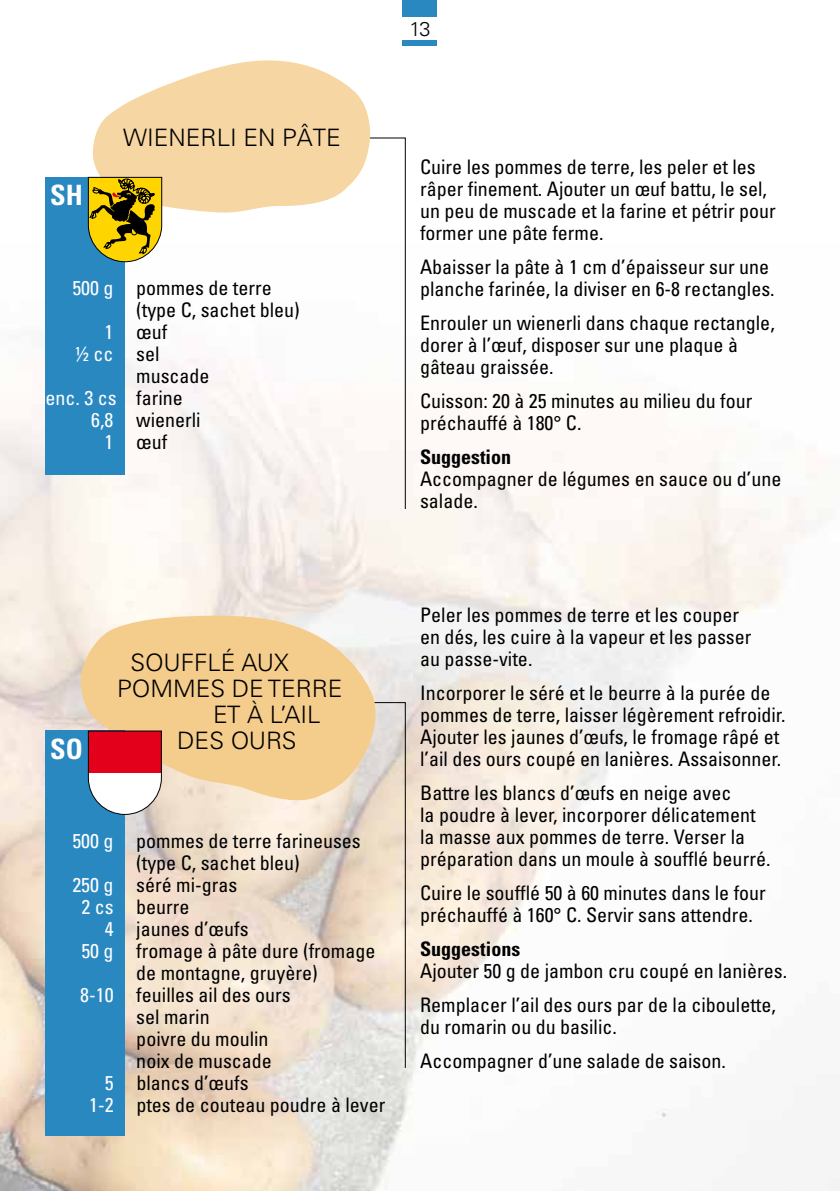
<style>
.page{position:relative;width:840px;height:1191px;background:#fff}
.page>*{position:absolute;margin:0;border:0;box-sizing:border-box;transform-origin:0 0}
.t1{font:700 condensed 28px "Univers";color:#fff}
.t2{font:300 24px "Univers";color:#000}
.t3{font:condensed 20px/22px "Univers";color:#000}
.t4{font:700 condensed 20px "Univers";color:#000}
.t5{font:condensed 20px "Univers";color:#fff}
.t6{font:300 20px "Univers";color:#000}
.s1{color:#fff}
.s2{color:#000}
</style>
<div class="page">
<div style="left:403px;top:0;width:34px;height:45px;background:#2a88c1"></div>
<div style="left:397px;top:17px;width:45px;height:23px;background:#fff"></div>
<img style="left:0;top:262px;width:839px;height:929px">
<svg style="left:291px;top:137px;width:115px;height:373px"></svg>
<svg style="left:291px;top:701px;width:115px;height:367px;background:#e5d8cb"></svg>
<svg style="left:92px;top:60px;width:279px;height:153px;fill:#f6d6a3"></svg>
<div style="left:45px;top:177px;width:80px;height:297px;background:#2a88c1"></div>
<svg style="left:87px;top:176px;width:75px;height:86px;background:#a69218"></svg>
<svg style="left:77px;top:615px;width:301px;height:189px;background:#f3d19c"></svg>
<div style="left:45px;top:730px;width:80px;height:405px;background:#2a88c1"></div>
<svg style="left:87px;top:730px;width:75px;height:85px"></svg>
<h1 class="t1" style="left:50px;top:178px;width:34px">SH</h1>
<p class="t2" style="left:123px;top:123px;width:219px">WIENERLI EN PÂTE</p>
<p class="t3" style="left:72px;top:276px;width:201px"><span class="s1">500 g</span> pommes de terre</p>
<p class="t3" style="left:136px;top:298px;width:165px">(type C, sachet bleu)</p>
<p class="t3" style="left:105px;top:320px;width:64px"><span class="s1">1</span> œuf</p>
<p class="t5" style="left:76px;top:341px;width:85px">½ cc <span class="s2">sel</span></p>
<p class="t3" style="left:136px;top:364px;width:75px">muscade</p>
<p class="t5" style="left:45px;top:385px;width:139px">enc. 3 cs <span class="s2">farine</span></p>
<p class="t3" style="left:91px;top:408px;width:111px"><span class="s1">6,8</span> wienerli</p>
<p class="t3" style="left:105px;top:430px;width:64px"><span class="s1">1</span> œuf</p>
<p class="t6" style="left:409px;top:16px;width:23px">13</p>
<p class="t3" style="left:420px;top:155px;width:357px">Cuire les pommes de terre, les peler et les râper finement. Ajouter un œuf battu, le sel, un peu de muscade et la farine et pétrir pour former une pâte ferme.</p>
<p class="t3" style="left:420px;top:255px;width:356px">Abaisser la pâte à 1 cm d’épaisseur sur une planche farinée, la diviser en 6-8 rectangles.</p>
<p class="t3" style="left:420px;top:311px;width:356px">Enrouler un wienerli dans chaque rectangle, dorer à l’œuf, disposer sur une plaque à gâteau graissée.</p>
<p class="t3" style="left:420px;top:389px;width:334px">Cuisson: 20 à 25 minutes au milieu du four préchauffé à 180° C.</p>
<p class="t4" style="left:420px;top:444px;width:93px">Suggestion</p>
<p class="t3" style="left:420px;top:467px;width:363px">Accompagner de légumes en sauce ou d’une salade.</p>
<h1 class="t1" style="left:50px;top:732px;width:34px">SO</h1>
<p class="t2" style="left:130px;top:647px;width:160px">SOUFFLÉ AUX</p>
<p class="t2" style="left:117px;top:673px;width:227px">POMMES DE TERRE</p>
<p class="t2" style="left:213px;top:699px;width:109px">ET À L’AIL</p>
<p class="t2" style="left:177px;top:725px;width:121px">DES OURS</p>
<p class="t3" style="left:72px;top:829px;width:290px"><span class="s1">500 g</span> pommes de terre farineuses</p>
<p class="t3" style="left:136px;top:851px;width:165px">(type C, sachet bleu)</p>
<p class="t3" style="left:72px;top:873px;width:166px"><span class="s1">250 g</span> séré mi-gras</p>
<p class="t3" style="left:81px;top:895px;width:110px"><span class="s1">2 cs</span> beurre</p>
<p class="t3" style="left:105px;top:917px;width:145px"><span class="s1">4</span> jaunes d’œufs</p>
<p class="t3" style="left:81px;top:939px;width:295px"><span class="s1">50 g</span> fromage à pâte dure (fromage</p>
<p class="t3" style="left:136px;top:961px;width:183px">de montagne, gruyère)</p>
<p class="t3" style="left:80px;top:983px;width:212px"><span class="s1">8-10</span> feuilles ail des ours</p>
<p class="t3" style="left:136px;top:1005px;width:75px">sel marin</p>
<p class="t3" style="left:136px;top:1027px;width:134px">poivre du moulin</p>
<p class="t3" style="left:136px;top:1049px;width:137px">noix de muscade</p>
<p class="t3" style="left:105px;top:1071px;width:145px"><span class="s1">5</span> blancs d’œufs</p>
<p class="t3" style="left:89px;top:1093px;width:297px"><span class="s1">1-2</span> ptes de couteau poudre à lever</p>
<p class="t3" style="left:420px;top:603px;width:332px">Peler les pommes de terre et les couper en dés, les cuire à la vapeur et les passer au passe-vite.</p>
<p class="t3" style="left:420px;top:681px;width:367px">Incorporer le séré et le beurre à la purée de pommes de terre, laisser légèrement refroidir.<br>Ajouter les jaunes d’œufs, le fromage râpé et l’ail des ours coupé en lanières. Assaisonner.</p>
<p class="t3" style="left:420px;top:781px;width:351px">Battre les blancs d’œufs en neige avec<br>la poudre à lever, incorporer délicatement la masse aux pommes de terre. Verser la préparation dans un moule à soufflé beurré.</p>
<p class="t3" style="left:420px;top:881px;width:347px">Cuire le soufflé 50 à 60 minutes dans le four préchauffé à 160° C. Servir sans attendre.</p>
<p class="t4" style="left:420px;top:936px;width:101px">Suggestions</p>
<p class="t3" style="left:420px;top:953px;width:368px;line-height:34px">Ajouter 50 g de jambon cru coupé en lanières.<br>Remplacer l’ail des ours par de la ciboulette,</p>
<p class="t3" style="left:420px;top:1009px;width:307px;line-height:34px">du romarin ou du basilic.<br>Accompagner d’une salade de saison.</p>
</div>
